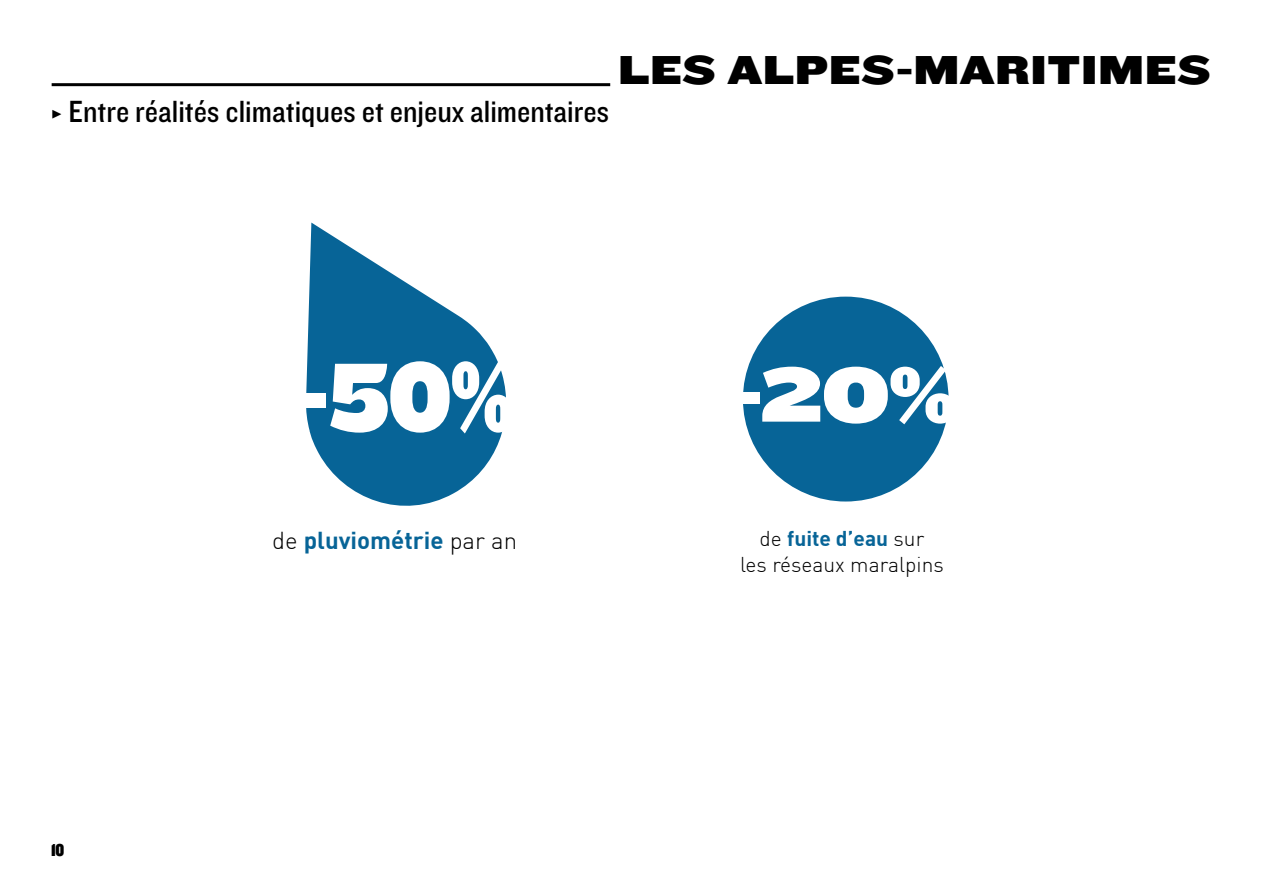
<style>
.page{position:relative;width:1263px;height:893px;background:#fff}
.page>*{position:absolute;margin:0;border:0;box-sizing:border-box;transform-origin:0 0}
.t1{font:42px "Knockout HTF73 Full Heviweight";color:#000}
.t2{font:31.8px "Knockout HTF30 Junior Welterwt";color:#000}
.t3{font:700 24px "DIN";color:#076497}
.t4{font:300 21px/25.2px "DIN";color:#000;text-align:center}
.t5{font:18px "Knockout HTF90 Ultmt Welterwt";color:#000}
.s1{font-weight:300;color:#000}
.s2{font-weight:700;color:#076497}
</style>
<div class="page">
<hr style="left:52px;top:83px;width:558px;height:3px;background:#000">
<div style="left:743px;top:297px;width:205px;height:204px;background:#076497;border-radius:50%"></div>
<div style="left:729px;top:392px;width:31px;height:12px;background:#fff"></div>
<svg style="left:762px;top:366px;width:187px;height:58px"></svg>
<svg style="left:306px;top:223px;width:196px;height:283px;fill:#076497"></svg>
<div style="left:298px;top:393px;width:28px;height:14px;background:#fff"></div>
<svg style="left:330px;top:360px;width:176px;height:73px"></svg>
<p class="t2" style="left:51px;top:95px;width:560px">≥ Entre réalités climatiques et enjeux alimentaires</p>
<h1 class="t1" style="left:618px;top:46px;width:595px">LES ALPES-MARITIMES</h1>
<p class="t5" style="left:51px;top:840px;width:15px">10</p>
<p class="t3" style="left:272px;top:525px;width:246px"><span class="s1">de</span> pluviométrie <span class="s1">par an</span></p>
<p class="t4" style="left:740px;top:526px;width:205px">de <span class="s2">fuite d’eau</span> sur<br>les réseaux maralpins</p>
</div>
